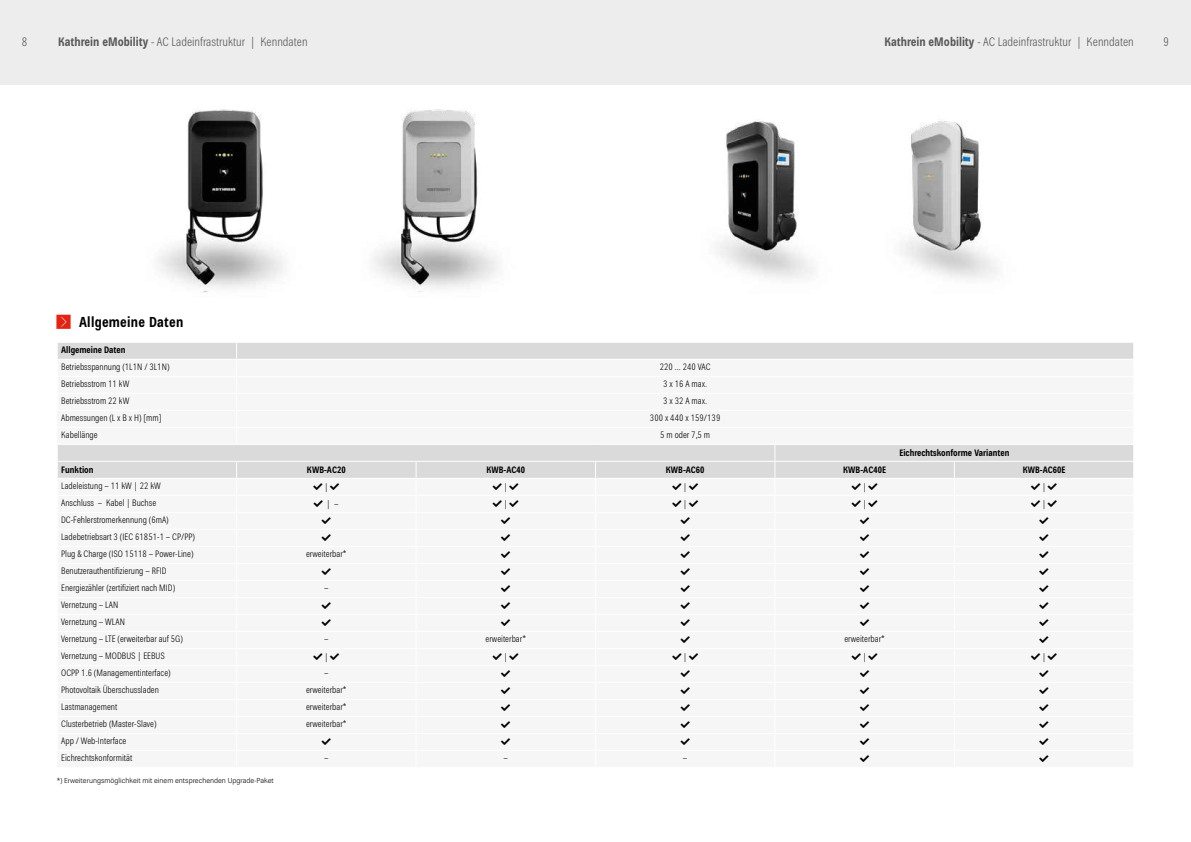
<style>
.page{position:relative;width:1191px;height:842px;background:#fff}
.page>*{position:absolute;margin:0;border:0;box-sizing:border-box;transform-origin:0 0}
.t1{font:700 14px "Kathrein Office Cond";letter-spacing:.02em;color:#000}
.t2{font:300 condensed 12px "Kathrein 47";color:#575756}
.t3{font:9px "Kathrein Office Cond";color:#000}
.t4{font:700 9px "Kathrein Office Cond";color:#000}
.t5{font:7px "Kathrein Office";color:#000}
.s1{font-family:"Kathrein 77";font-weight:700}
</style>
<div class="page">
<div style="left:0;top:0;width:595px;height:85px;background:#ededed"></div>
<div style="left:595px;top:0;width:596px;height:85px;background:#ededed"></div>
<img style="left:158px;top:109px;width:127px;height:184px">
<img style="left:373px;top:109px;width:126px;height:183px">
<div style="left:58px;top:343px;width:1075px;height:16px;background:#dadada"></div>
<div style="left:58px;top:445px;width:1075px;height:33px;background:#dadada"></div>
<hr style="left:57px;top:461px;width:180px;height:1px;background:#fff">
<hr style="left:237px;top:461px;width:179px;height:1px;background:#fff">
<hr style="left:416px;top:461px;width:179px;height:1px;background:#fff">
<hr style="left:595px;top:461px;width:180px;height:1px;background:#fff">
<hr style="left:775px;top:461px;width:179px;height:1px;background:#fff">
<hr style="left:954px;top:461px;width:180px;height:1px;background:#fff">
<svg style="left:236px;top:462px;width:1px;height:16px"></svg>
<svg style="left:415px;top:462px;width:1px;height:16px"></svg>
<svg style="left:595px;top:462px;width:1px;height:16px"></svg>
<svg style="left:774px;top:445px;width:1px;height:33px"></svg>
<svg style="left:953px;top:462px;width:1px;height:16px"></svg>
<svg style="left:236px;top:343px;width:1px;height:16px"></svg>
<svg style="left:56px;top:315px;width:15px;height:14px"></svg>
<img style="left:717px;top:121px;width:96px;height:158px">
<img style="left:901px;top:121px;width:97px;height:158px">
<h2 class="t2" style="left:884px;top:36px;width:251px"><span class="s1">Kathrein eMobility</span> - AC Ladeinfrastruktur | Kenndaten</h2>
<h2 class="t2" style="left:22px;top:36px;width:7px">8</h2>
<h2 class="t2" style="left:58px;top:36px;width:251px"><span class="s1">Kathrein eMobility</span> - AC Ladeinfrastruktur | Kenndaten</h2>
<h2 class="t2" style="left:1163px;top:36px;width:7px">9</h2>
<h1 class="t1" style="left:79px;top:316px;width:106px">Allgemeine Daten</h1>
<p class="t4" style="left:61px;top:346px;width:66px">Allgemeine Daten</p>
<p class="t3" style="left:61px;top:363px;width:110px">Betriebsspannung (1L1N / 3L1N)</p>
<p class="t3" style="left:659px;top:363px;width:53px">220 ... 240 VAC</p>
<p class="t3" style="left:61px;top:380px;width:70px">Betriebsstrom 11 kW</p>
<p class="t3" style="left:663px;top:380px;width:45px">3 x 16 A max.</p>
<p class="t3" style="left:61px;top:397px;width:70px">Betriebsstrom 22 kW</p>
<p class="t3" style="left:663px;top:397px;width:45px">3 x 32 A max.</p>
<p class="t3" style="left:61px;top:414px;width:102px">Abmessungen (L x B x H) [mm]</p>
<p class="t3" style="left:650px;top:414px;width:72px">300 x 440 x 159/139</p>
<p class="t3" style="left:61px;top:431px;width:38px">Kabellänge</p>
<p class="t3" style="left:660px;top:431px;width:51px">5 m oder 7,5 m</p>
<p class="t4" style="left:899px;top:449px;width:111px">Eichrechtskonforme Varianten</p>
<p class="t4" style="left:61px;top:466px;width:34px">Funktion</p>
<p class="t4" style="left:307px;top:466px;width:40px">KWB-AC20</p>
<p class="t4" style="left:486px;top:466px;width:40px">KWB-AC40</p>
<p class="t4" style="left:666px;top:466px;width:40px">KWB-AC60</p>
<p class="t4" style="left:843px;top:466px;width:44px">KWB-AC40E</p>
<p class="t4" style="left:1022px;top:466px;width:44px">KWB-AC60E</p>
<p class="t3" style="left:61px;top:482px;width:101px">Ladeleistung – 11 kW | 22 kW</p>
<p class="t3" style="left:313px;top:483px;width:27px">★ | ★</p>
<p class="t3" style="left:493px;top:483px;width:27px">★ | ★</p>
<p class="t3" style="left:672px;top:483px;width:27px">★ | ★</p>
<p class="t3" style="left:851px;top:483px;width:27px">★ | ★</p>
<p class="t3" style="left:1031px;top:483px;width:27px">★ | ★</p>
<p class="t3" style="left:61px;top:499px;width:96px">Anschluss – Kabel | Buchse</p>
<p class="t3" style="left:314px;top:500px;width:26px">★ | –</p>
<p class="t3" style="left:493px;top:500px;width:27px">★ | ★</p>
<p class="t3" style="left:672px;top:500px;width:27px">★ | ★</p>
<p class="t3" style="left:851px;top:500px;width:27px">★ | ★</p>
<p class="t3" style="left:1031px;top:500px;width:27px">★ | ★</p>
<p class="t3" style="left:61px;top:516px;width:109px">DC-Fehlerstromerkennung (6mA)</p>
<p class="t3" style="left:61px;top:533px;width:135px">Ladebetriebsart 3 (IEC 61851-1 – CP/PP)</p>
<p class="t3" style="left:61px;top:550px;width:134px">Plug &amp; Charge (ISO 15118 – Power-Line)</p>
<p class="t3" style="left:306px;top:550px;width:42px">erweiterbar*</p>
<p class="t3" style="left:61px;top:564px;width:107px">Benutzerauthentifizierung – RFID</p>
<p class="t3" style="left:61px;top:581px;width:115px">Energiezähler (zertifiziert nach MID)</p>
<p class="t3" style="left:324px;top:584px;width:6px">–</p>
<p class="t3" style="left:61px;top:601px;width:59px">Vernetzung – LAN</p>
<p class="t3" style="left:61px;top:618px;width:65px">Vernetzung – WLAN</p>
<p class="t3" style="left:61px;top:635px;width:123px">Vernetzung – LTE (erweiterbar auf 5G)</p>
<p class="t3" style="left:324px;top:635px;width:6px">–</p>
<p class="t3" style="left:485px;top:635px;width:42px">erweiterbar*</p>
<p class="t3" style="left:844px;top:635px;width:42px">erweiterbar*</p>
<p class="t3" style="left:61px;top:649px;width:105px">Vernetzung – MODBUS | EEBUS</p>
<p class="t3" style="left:313px;top:653px;width:27px">★ | ★</p>
<p class="t3" style="left:493px;top:653px;width:27px">★ | ★</p>
<p class="t3" style="left:672px;top:653px;width:27px">★ | ★</p>
<p class="t3" style="left:851px;top:653px;width:27px">★ | ★</p>
<p class="t3" style="left:1031px;top:653px;width:27px">★ | ★</p>
<p class="t3" style="left:61px;top:666px;width:111px">OCPP 1.6 (Managementinterface)</p>
<p class="t3" style="left:324px;top:669px;width:6px">–</p>
<p class="t3" style="left:61px;top:686px;width:99px">Photovoltaik Überschussladen</p>
<p class="t3" style="left:306px;top:686px;width:42px">erweiterbar*</p>
<p class="t3" style="left:61px;top:703px;width:58px">Lastmanagement</p>
<p class="t3" style="left:306px;top:703px;width:42px">erweiterbar*</p>
<p class="t3" style="left:61px;top:717px;width:97px">Clusterbetrieb (Master-Slave)</p>
<p class="t3" style="left:306px;top:720px;width:42px">erweiterbar*</p>
<p class="t3" style="left:61px;top:737px;width:67px">App / Web-Interface</p>
<p class="t3" style="left:61px;top:754px;width:73px">Eichrechtskonformität</p>
<p class="t3" style="left:324px;top:754px;width:6px">–</p>
<p class="t3" style="left:503px;top:754px;width:6px">–</p>
<p class="t3" style="left:683px;top:754px;width:6px">–</p>
<p class="t5" style="left:57px;top:777px;width:219px">*) Erweiterungsmöglichkeit mit einem entsprechenden Upgrade-Paket</p>
</div>
